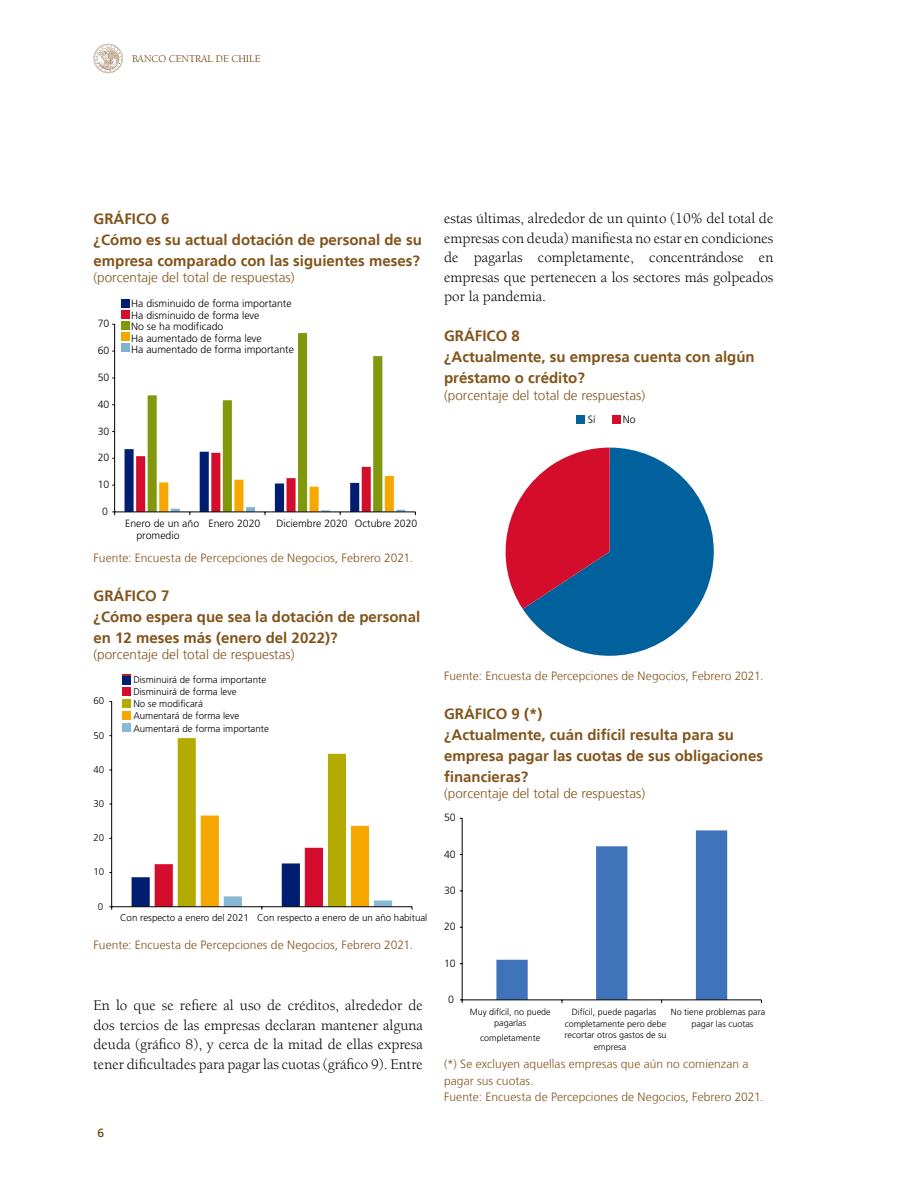
<style>
.page{position:relative;width:918px;height:1188px;background:#fff}
.page>*{position:absolute;margin:0;border:0;box-sizing:border-box;transform-origin:0 0}
.t1{font:15px/19.5px "Berkeley LT";color:#000;text-align:justify}
.Titulo_grafico{font:700 15px/21px "Frutiger LT";color:#82541b}
.GRAFICO{font:700 15px "Frutiger LT";color:#82541b}
.Subtitulo_grafico{font:300 13.5px "Frutiger LT";color:#82541b}
.fuente_grafico{font:300 12px/16.5px "Frutiger LT";letter-spacing:.01em;color:#82541b}
.t2{font:12px "Frutiger LT";color:#653500}
.t3{font:300 10.5px/11.2px "Frutiger LT";color:#000001}
.t4{font:10.5px "Berkeley LT";color:#653500}
.t5{font:300 9.75px/12.1px "Frutiger LT";color:#000001}
.t6{font:300 9px/10.8px "Frutiger LT";color:#000001;text-align:center}
</style>
<div class="page">
<svg style="left:94px;top:44px;width:29px;height:29px"></svg>
<hr style="left:114px;top:324px;width:1px;height:188px;background:#000001">
<hr style="left:115px;top:512px;width:300px;height:1px;background:#000001">
<svg style="left:125px;top:333px;width:280px;height:182px"></svg>
<div style="left:121px;top:299px;width:8px;height:9px;background:#001e71"></div>
<div style="left:121px;top:311px;width:8px;height:8px;background:#d30d2b"></div>
<div style="left:121px;top:321px;width:8px;height:9px;background:#81980d"></div>
<div style="left:121px;top:333px;width:8px;height:8px;background:#f6a800"></div>
<div style="left:121px;top:343px;width:8px;height:9px;background:#7fb3d1"></div>
<div style="left:123px;top:675px;width:8px;height:8px;background:#be1d2c"></div>
<div style="left:123px;top:676px;width:8px;height:9px;background:#001e71"></div>
<div style="left:123px;top:688px;width:8px;height:8px;background:#d30d2b"></div>
<div style="left:123px;top:700px;width:8px;height:8px;background:#b3ab00"></div>
<div style="left:123px;top:711px;width:8px;height:9px;background:#f6a800"></div>
<div style="left:123px;top:723px;width:8px;height:9px;background:#88b8d4"></div>
<hr style="left:111px;top:702px;width:1px;height:205px;background:#000001">
<hr style="left:112px;top:906px;width:300px;height:1px;background:#000001">
<svg style="left:132px;top:738px;width:260px;height:172px"></svg>
<svg style="left:506px;top:448px;width:208px;height:208px"></svg>
<div style="left:577px;top:416px;width:8px;height:8px;background:#00619c"></div>
<div style="left:612px;top:416px;width:9px;height:8px;background:#d30d2b"></div>
<hr style="left:462px;top:818px;width:1px;height:182px;background:#000001">
<hr style="left:462px;top:999px;width:299px;height:1px;background:#000001">
<svg style="left:496px;top:830px;width:231px;height:173px"></svg>
<p class="t4" style="left:132px;top:53px;width:130px">BANCO CENTRAL DE CHILE</p>
<p class="GRAFICO" style="left:94px;top:210px;width:77px">GRÁFICO 6</p>
<p class="Titulo_grafico" style="left:94px;top:229px;width:330px">¿Cómo es su actual dotación de personal de su empresa comparado con las siguientes meses?</p>
<p class="Subtitulo_grafico" style="left:94px;top:270px;width:203px">(porcentaje del total de respuestas)</p>
<p class="t3" style="left:98px;top:318px;width:13px">70</p>
<p class="t3" style="left:98px;top:345px;width:13px">60</p>
<p class="t3" style="left:98px;top:372px;width:13px">50</p>
<p class="t3" style="left:98px;top:399px;width:13px">40</p>
<p class="t3" style="left:98px;top:425px;width:13px">30</p>
<p class="t3" style="left:98px;top:452px;width:13px">20</p>
<p class="t3" style="left:98px;top:479px;width:13px">10</p>
<p class="t3" style="left:102px;top:506px;width:7px">0</p>
<p class="t3" style="left:131px;top:298px;width:164px">Ha disminuido de forma importante<br>Ha disminuido de forma leve<br>No se ha modificado<br>Ha aumentado de forma leve<br>Ha aumentado de forma importante</p>
<p class="t3" style="left:136px;top:518px;width:64px;line-height:11.9px;text-indent:-11px">Enero de un año promedio</p>
<p class="t3" style="left:208px;top:518px;width:53px">Enero 2020</p>
<p class="t3" style="left:277px;top:518px;width:142px">Diciembre 2020 Octubre 2020</p>
<p class="fuente_grafico" style="left:94px;top:550px;width:321px">Fuente: Encuesta de Percepciones de Negocios, Febrero 2021.</p>
<p class="GRAFICO" style="left:94px;top:587px;width:77px">GRÁFICO 7</p>
<p class="Titulo_grafico" style="left:94px;top:606px;width:328px">¿Cómo espera que sea la dotación de personal en 12 meses más (enero del 2022)?</p>
<p class="Subtitulo_grafico" style="left:94px;top:647px;width:203px">(porcentaje del total de respuestas)</p>
<p class="t5" style="left:94px;top:695px;width:12px">60</p>
<p class="t5" style="left:94px;top:729px;width:12px">50</p>
<p class="t5" style="left:94px;top:763px;width:12px">40</p>
<p class="t5" style="left:94px;top:798px;width:12px">30</p>
<p class="t5" style="left:94px;top:832px;width:12px">20</p>
<p class="t5" style="left:94px;top:866px;width:12px">10</p>
<p class="t5" style="left:98px;top:900px;width:7px">0</p>
<p class="t5" style="left:133px;top:674px;width:137px">Disminuirá de forma importante<br>Disminuirá de forma leve<br>No se modificará<br>Aumentará de forma leve<br>Aumentará de forma importante</p>
<p class="t5" style="left:120px;top:912px;width:309px">Con respecto a enero del 2021 Con respecto a enero de un año habitual</p>
<p class="fuente_grafico" style="left:94px;top:937px;width:321px">Fuente: Encuesta de Percepciones de Negocios, Febrero 2021.</p>
<p class="t1" style="left:94px;top:996px;width:331px">En lo que se refiere al uso de créditos, alrededor de dos tercios de las empresas declaran mantener alguna deuda (gráfico 8), y cerca de la mitad de ellas expresa tener dificultades para pagar las cuotas (gráfico 9). Entre</p>
<p class="t2" style="left:97px;top:1126px;width:8px">6</p>
<p class="t1" style="left:444px;top:209px;width:331px">estas últimas, alrededor de un quinto (10% del total de empresas con deuda) manifiesta no estar en condiciones de pagarlas completamente, concentrándose en empresas que pertenecen a los sectores más golpeados por la pandemia.</p>
<p class="GRAFICO" style="left:444px;top:327px;width:77px">GRÁFICO 8</p>
<p class="Titulo_grafico" style="left:444px;top:347px;width:312px">¿Actualmente, su empresa cuenta con algún préstamo o crédito?</p>
<p class="Subtitulo_grafico" style="left:444px;top:388px;width:203px">(porcentaje del total de respuestas)</p>
<p class="t3" style="left:588px;top:414px;width:9px">Sí</p>
<p class="t3" style="left:623px;top:414px;width:14px">No</p>
<p class="fuente_grafico" style="left:444px;top:667px;width:321px">Fuente: Encuesta de Percepciones de Negocios, Febrero 2021.</p>
<p class="GRAFICO" style="left:444px;top:705px;width:100px">GRÁFICO 9 (*)</p>
<p class="Titulo_grafico" style="left:444px;top:724px;width:320px">¿Actualmente, cuán difícil resulta para su empresa pagar las cuotas de sus obligaciones financieras?</p>
<p class="Subtitulo_grafico" style="left:444px;top:786px;width:203px">(porcentaje del total de respuestas)</p>
<p class="t3" style="left:444px;top:812px;width:13px">50</p>
<p class="t3" style="left:444px;top:848px;width:13px">40</p>
<p class="t3" style="left:444px;top:885px;width:13px">30</p>
<p class="t3" style="left:444px;top:921px;width:13px">20</p>
<p class="t3" style="left:444px;top:957px;width:13px">10</p>
<p class="t3" style="left:448px;top:994px;width:7px">0</p>
<p class="t6" style="left:470px;top:1007px;width:83px">Muy difícil, no puede pagarlas</p>
<p class="t6" style="left:480px;top:1033px;width:61px">completamente</p>
<p class="t6" style="left:572px;top:1007px;width:86px">Difícil, puede pagarlas</p>
<p class="t6" style="left:565px;top:1018px;width:103px">completamente pero debe</p>
<p class="t6" style="left:565px;top:1030px;width:104px">recortar otros gastos de su</p>
<p class="t6" style="left:594px;top:1042px;width:34px">empresa</p>
<p class="t6" style="left:691px;top:1006px;width:75px;line-height:11.6px;text-align:left;text-indent:-21px">No tiene problemas para pagar las cuotas</p>
<p class="fuente_grafico" style="left:444px;top:1056px;width:306px">(*) Se excluyen aquellas empresas que aún no comienzan a pagar sus cuotas.</p>
<p class="fuente_grafico" style="left:444px;top:1089px;width:321px">Fuente: Encuesta de Percepciones de Negocios, Febrero 2021.</p>
</div>
